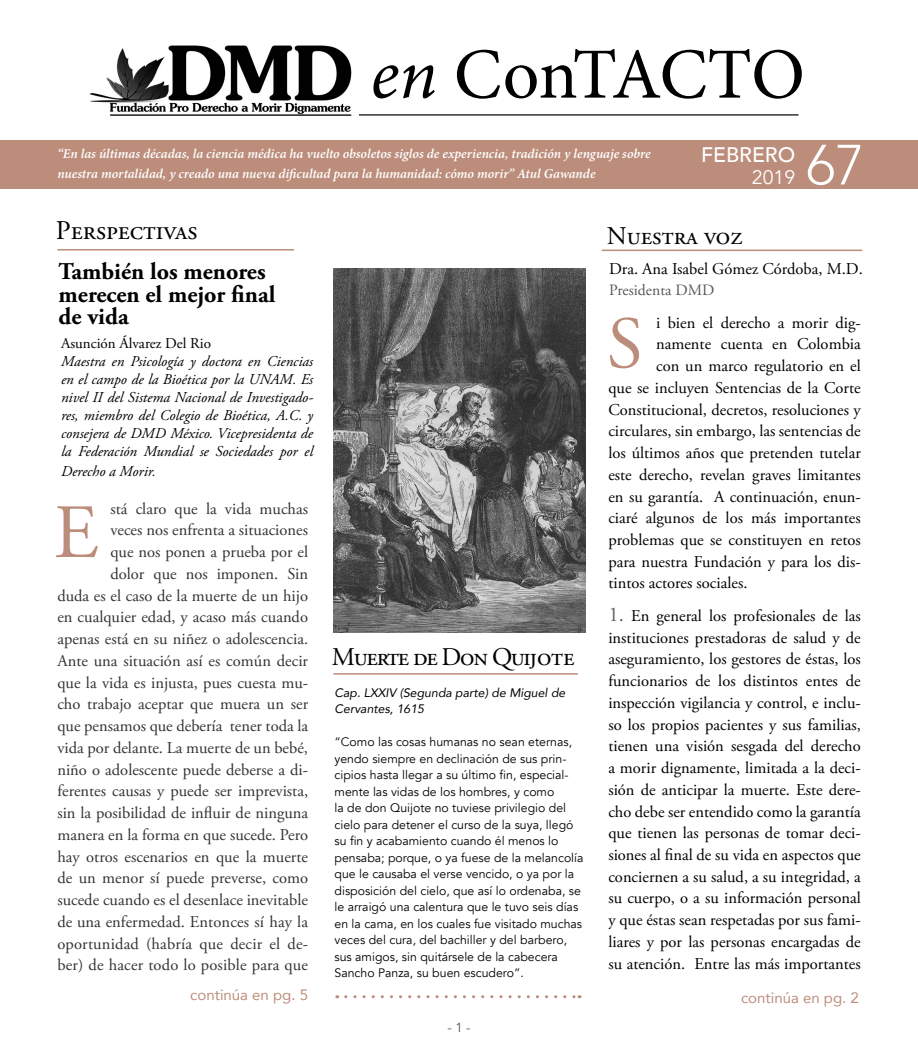
<style>
.page{position:relative;width:918px;height:1063px;background:#fff}
.page>*{position:absolute;margin:0;border:0;box-sizing:border-box;transform-origin:0 0}
.t1{font:72px "Minion Pro";letter-spacing:-.01em;color:#000}
.t2{font:27px "Adobe Garamond Pro";color:#000}
.t3{font:25.5px "Adobe Garamond Pro";letter-spacing:-.04em;color:#000}
.t4{font:25.5px "Adobe Garamond Pro";color:#000}
.t5{font:700 24px/22.5px "Adobe Garamond Pro";color:#000}
.t6{font:500 21px "Avenir";color:#fff}
.t7{font:19.5px "Avenir";color:#fff}
.t8{font:16.5px/21.8px "Adobe Garamond Pro";color:#000;text-align:justify}
.t9{font:16.5px/21.8px "Adobe Garamond Pro";color:#333;text-align:right}
.t10{font:15.75px "Adobe Garamond Pro";color:#58595b}
.t11{font:italic 15px/18px "Adobe Garamond Pro";color:#000;text-align:justify}
.t12{font:15px "Avenir";color:#bc8d7b}
.t13{font:15px "Adobe Garamond Pro";color:#000}
.t14{font:italic 600 13.5px/20.2px "Minion Pro";letter-spacing:-.005em;color:#fff}
.t15{font:13.05px "Avenir";color:#58595b}
.t16{font:12.3px/16.5px "Avenir";color:#000}
.t17{font:italic 12.3px/16.5px "Avenir";color:#000}
.s1{color:#414042}
.s2{font-style:italic}
.s3{font-size:21px;color:#636466}
</style>
<div class="page">
<div style="left:0;top:141px;width:918px;height:48px;background:#bc8d7b"></div>
<hr style="left:602px;top:250px;width:260px;height:1px;background:#bc8d7b">
<img style="left:90px;top:45px;width:262px;height:71px">
<hr style="left:359px;top:114px;width:440px;height:2px;background:#000">
<hr style="left:57px;top:249px;width:237px;height:2px;background:#bc8d7b">
<img style="left:333px;top:269px;width:252px;height:363px">
<hr style="left:333px;top:673px;width:245px;height:2px;background:#bc8d7b">
<svg style="left:346px;top:995px;width:234px;height:3px"></svg>
<svg style="left:56px;top:506px;width:42px;height:51px"></svg>
<svg style="left:610px;top:317px;width:29px;height:51px"></svg>
<svg style="left:808px;top:145px;width:52px;height:40px"></svg>
<h1 class="t1" style="left:185px;top:26px;width:621px"><span class="s1">DMD</span> <span class="s2">en</span> ConTACTO</h1>
<p class="t14" style="left:57px;top:143px;width:595px">“En las últimas décadas, la ciencia médica ha vuelto obsoletos siglos de experiencia, tradición y lenguaje sobre nuestra mortalidad, y creado una nueva dificultad para la humanidad: cómo morir” Atul Gawande</p>
<p class="t6" style="left:701px;top:136px;width:96px">FEBRERO</p>
<p class="t7" style="left:752px;top:166px;width:45px">2019</p>
<h2 class="t2" style="left:56px;top:214px;width:143px">Perspectivas</h2>
<h3 class="t5" style="left:59px;top:261px;width:218px">También los menores merecen el mejor final de vida</h3>
<p class="t13" style="left:61px;top:335px;width:152px">Asunción Álvarez Del Rio</p>
<p class="t11" style="left:61px;top:353px;width:254px">Maestra en Psicología y doctora en Ciencias en el campo de la Bioética por la UNAM. Es nivel II del Sistema Nacional de Investigado&shy;res, miembro del Colegio de Bioética, A.C. y consejera de DMD México. Vicepresidenta de la Federación Mundial se Sociedades por el</p>
<p class="t11" style="left:61px;top:463px;width:96px">Derecho a Morir.</p>
<p class="t9" style="left:57px;top:498px;width:252px">stá claro que la vida muchas<br>veces nos enfrenta a situaciones<br>que nos ponen a prueba por el<br>dolor que nos imponen. Sin<br>duda es el caso de la muerte de un hijo en cualquier edad, y acaso más cuando apenas está en su niñez o adolescencia.<br>Ante una situación así es común decir que la vida es injusta, pues cuesta mu&shy;cho trabajo aceptar que muera un ser que pensamos que debería tener toda la vida por delante. La muerte de un bebé, niño o adolescente puede deberse a di&shy;ferentes causas y puede ser imprevista, sin la posibilidad de influir de ninguna manera en la forma en que sucede. Pero hay otros escenarios en que la muerte de un menor sí puede preverse, como sucede cuando es el desenlace inevitable de una enfermedad. Entonces sí hay la oportunidad (habría que decir el de&shy;ber) de hacer todo lo posible para que</p>
<p class="t12" style="left:190px;top:983px;width:119px">continúa en pg. 5</p>
<h3 class="t3" style="left:332px;top:641px;width:244px">Muerte de Don Quijote</h3>
<p class="t17" style="left:335px;top:684px;width:232px">Cap. LXXIV (Segunda parte) de Miguel de<br>Cervantes, 1615</p>
<p class="t16" style="left:335px;top:734px;width:251px">“Como las cosas humanas no sean eternas, yendo siempre en declinación de sus prin&shy;cipios hasta llegar a su último fin, especial&shy;mente las vidas de los hombres, y como<br>la de don Quijote no tuviese privilegio del cielo para detener el curso de la suya, llegó su fin y acabamiento cuando él menos lo pensaba; porque, o ya fuese de la melancolía que le causaba el verse vencido, o ya por la disposición del cielo, que así lo ordenaba, se le arraigó una calentura que le tuvo seis días en la cama, en los cuales fue visitado muchas veces del cura, del bachiller y del barbero, sus amigos, sin quitársele de la cabecera Sancho Panza, su buen escudero”.</p>
<p class="t15" style="left:447px;top:1020px;width:25px">- 1 -</p>
<h3 class="t4" style="left:607px;top:220px;width:137px">Nuestra voz</h3>
<p class="t8" style="left:609px;top:258px;width:255px">Dra. Ana Isabel Gómez Córdoba, M.D.</p>
<p class="t10" style="left:609px;top:280px;width:107px">Presidenta DMD</p>
<p class="t8" style="left:656px;top:312px;width:206px">i bien el derecho a morir dig-</p>
<p class="t8" style="left:656px;top:334px;width:206px">namente cuenta en Colombia</p>
<p class="t8" style="left:656px;top:356px;width:206px">con un marco regulatorio en el</p>
<p class="t8" style="left:608px;top:377px;width:254px">que se incluyen Sentencias de la Corte</p>
<p class="t8" style="left:608px;top:399px;width:254px">Constitucional, decretos, resoluciones y</p>
<p class="t8" style="left:608px;top:421px;width:254px">circulares, sin embargo, las sentencias de</p>
<p class="t8" style="left:608px;top:442px;width:254px">los últimos años que pretenden tutelar</p>
<p class="t8" style="left:608px;top:464px;width:254px">este derecho, revelan graves limitantes</p>
<p class="t8" style="left:608px;top:486px;width:254px">en su garantía. A continuación, enun-</p>
<p class="t8" style="left:608px;top:508px;width:254px">ciaré algunos de los más importantes</p>
<p class="t8" style="left:608px;top:529px;width:254px">problemas que se constituyen en retos</p>
<p class="t8" style="left:608px;top:551px;width:254px">para nuestra Fundación y para los dis-</p>
<p class="t8" style="left:608px;top:573px;width:141px">tintos actores sociales.</p>
<p class="t8" style="left:608px;top:605px;width:254px"><span class="s3">1.</span> En general los profesionales de las instituciones prestadoras de salud y de aseguramiento, los gestores de éstas, los funcionarios de los distintos entes de inspección vigilancia y control, e inclu&shy;so los propios pacientes y sus familias, tienen una visión sesgada del derecho a morir dignamente, limitada a la deci&shy;sión de anticipar la muerte. Este dere&shy;cho debe ser entendido como la garantía que tienen las personas de tomar deci&shy;siones al final de su vida en aspectos que conciernen a su salud, a su integridad, a su cuerpo, o a su información personal y que éstas sean respetadas por sus fami&shy;liares y por las personas encargadas de su atención. Entre las más importantes</p>
<p class="t12" style="left:741px;top:986px;width:119px">continúa en pg. 2</p>
</div>
